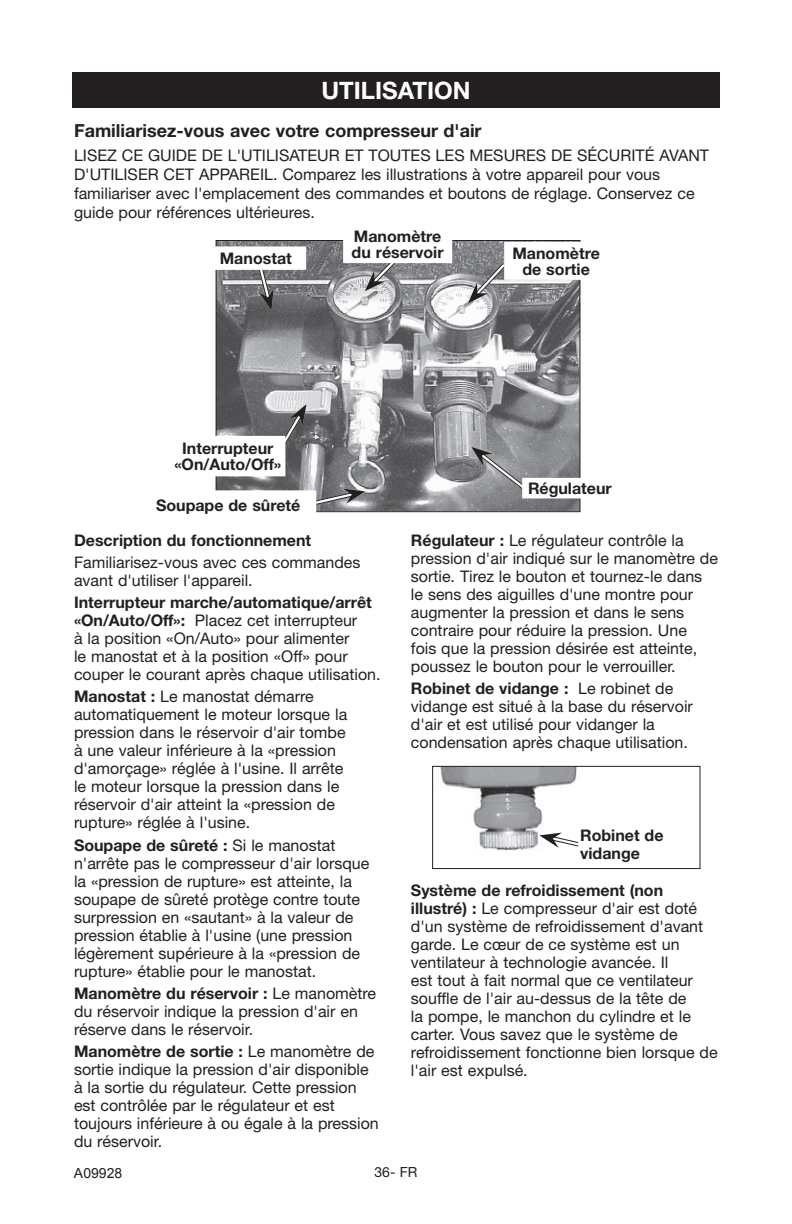
<style>
.page{position:relative;width:792px;height:1224px;background:#fff}
.page>*{position:absolute;margin:0;border:0;box-sizing:border-box;transform-origin:0 0}
.t1{font:700 24px "Helvetica Neue";color:#fff}
.t2{font:700 18px "Helvetica Neue";color:#231f20}
.t3{font:16px/18px "Helvetica Neue";color:#231f20}
.t4{font:700 16px/16px "Helvetica Neue";color:#231f20}
.t5{font:14px "Arial";color:#231f20}
.t6{font:14px "Helvetica Neue";color:#231f20}
.s1{font-weight:700}
</style>
<div class="page">
<div style="left:72px;top:72px;width:648px;height:36px;background:#231f20"></div>
<img style="left:218px;top:242px;width:360px;height:268px">
<svg style="left:301px;top:484px;width:66px;height:26px"></svg>
<svg style="left:271px;top:400px;width:42px;height:61px;background:#838486"></svg>
<svg style="left:466px;top:441px;width:65px;height:53px;background:#919295"></svg>
<svg style="left:462px;top:259px;width:48px;height:50px;background:#999a9c"></svg>
<svg style="left:359px;top:263px;width:44px;height:34px"></svg>
<svg style="left:256px;top:270px;width:23px;height:43px"></svg>
<img style="left:440px;top:768px;width:137px;height:82px">
<div style="left:432px;top:766px;width:268px;height:103px;border:1px solid #231f20"></div>
<svg style="left:538px;top:828px;width:40px;height:21px"></svg>
<div style="left:205px;top:246px;width:101px;height:24px;background:#fff"></div>
<div style="left:170px;top:436px;width:115px;height:40px;background:#fff"></div>
<div style="left:140px;top:490px;width:176px;height:28px;background:#fff"></div>
<div style="left:504px;top:242px;width:104px;height:38px;background:#fff"></div>
<div style="left:343px;top:224px;width:109px;height:39px;background:#fff"></div>
<div style="left:522px;top:478px;width:96px;height:20px;background:#fff"></div>
<p class="t1" style="left:321px;top:76px;width:151px">UTILISATION</p>
<p class="t2" style="left:74px;top:119px;width:409px">Familiarisez-vous avec votre compresseur d'air</p>
<p class="t3" style="left:74px;top:145px;width:637px;line-height:19.2px">LISEZ CE GUIDE DE L'UTILISATEUR ET TOUTES LES MESURES DE SÉCURITÉ AVANT D'UTILISER CET APPAREIL. Comparez les illustrations à votre appareil pour vous familiariser avec l'emplacement des commandes et boutons de réglage. Conservez ce guide pour références ultérieures.</p>
<p class="t4" style="left:220px;top:250px;width:73px">Manostat</p>
<p class="t4" style="left:352px;top:228px;width:94px">Manomètre du réservoir</p>
<p class="t4" style="left:174px;top:440px;width:108px;text-align:center">Interrupteur «On/Auto/Off»</p>
<p class="t4" style="left:156px;top:497px;width:146px">Soupape de sûreté</p>
<p class="t4" style="left:512px;top:245px;width:89px;text-align:center">Manomètre de sortie</p>
<p class="t4" style="left:528px;top:480px;width:85px">Régulateur</p>
<p class="t4" style="left:74px;top:531px;width:239px">Description du fonctionnement</p>
<p class="t3" style="left:74px;top:553px;width:288px">Familiarisez-vous avec ces commandes avant d'utiliser l'appareil.</p>
<p class="t3" style="left:74px;top:593px;width:308px"><span class="s1">Interrupteur marche/automatique/arrêt «On/Auto/Off»:</span> Placez cet interrupteur<br>à la position «On/Auto» pour alimenter<br>le manostat et à la position «Off» pour couper le courant après chaque utilisation.</p>
<p class="t3" style="left:74px;top:688px;width:275px"><span class="s1">Manostat :</span> Le manostat démarre automatiquement le moteur lorsque la pression dans le réservoir d'air tombe à une valeur inférieure à la «pression d'amorçage» réglée à l'usine. Il arrête le moteur lorsque la pression dans le réservoir d'air atteint la «pression de rupture» réglée à l'usine.</p>
<p class="t3" style="left:74px;top:836px;width:297px"><span class="s1">Soupape de sûreté :</span> Si le manostat n'arrête pas le compresseur d'air lorsque la «pression de rupture» est atteinte, la soupape de sûreté protège contre toute surpression en «sautant» à la valeur de pression établie à l'usine (une pression légèrement supérieure à la «pression de rupture» établie pour le manostat.</p>
<p class="t3" style="left:74px;top:984px;width:304px"><span class="s1">Manomètre du réservoir :</span> Le manomètre du réservoir indique la pression d'air en réserve dans le réservoir.</p>
<p class="t3" style="left:74px;top:1043px;width:306px"><span class="s1">Manomètre de sortie :</span> Le manomètre de sortie indique la pression d'air disponible à la sortie du régulateur. Cette pression est contrôlée par le régulateur et est toujours inférieure à ou égale à la pression du réservoir.</p>
<p class="t3" style="left:411px;top:531px;width:309px"><span class="s1">Régulateur :</span> Le régulateur contrôle la pression d'air indiqué sur le manomètre de sortie. Tirez le bouton et tournez-le dans le sens des aiguilles d'une montre pour augmenter la pression et dans le sens contraire pour réduire la pression. Une<br>fois que la pression désirée est atteinte, poussez le bouton pour le verrouiller.</p>
<p class="t3" style="left:411px;top:679px;width:283px"><span class="s1">Robinet de vidange :</span> Le robinet de vidange est situé à la base du réservoir d'air et est utilisé pour vidanger la condensation après chaque utilisation.</p>
<p class="t4" style="left:580px;top:826px;width:85px;line-height:18px">Robinet de vidange</p>
<p class="t3" style="left:411px;top:882px;width:308px"><span class="s1">Système de refroidissement (non illustré) :</span> Le compresseur d'air est doté d'un système de refroidissement d'avant garde. Le cœur de ce système est un ventilateur à technologie avancée. Il<br>est tout à fait normal que ce ventilateur souffle de l'air au-dessus de la tête de<br>la pompe, le manchon du cylindre et le carter. Vous savez que le système de refroidissement fonctionne bien lorsque de l'air est expulsé.</p>
<p class="t5" style="left:74px;top:1164px;width:50px">A09928</p>
<p class="t6" style="left:375px;top:1163px;width:44px">36- FR</p>
</div>
